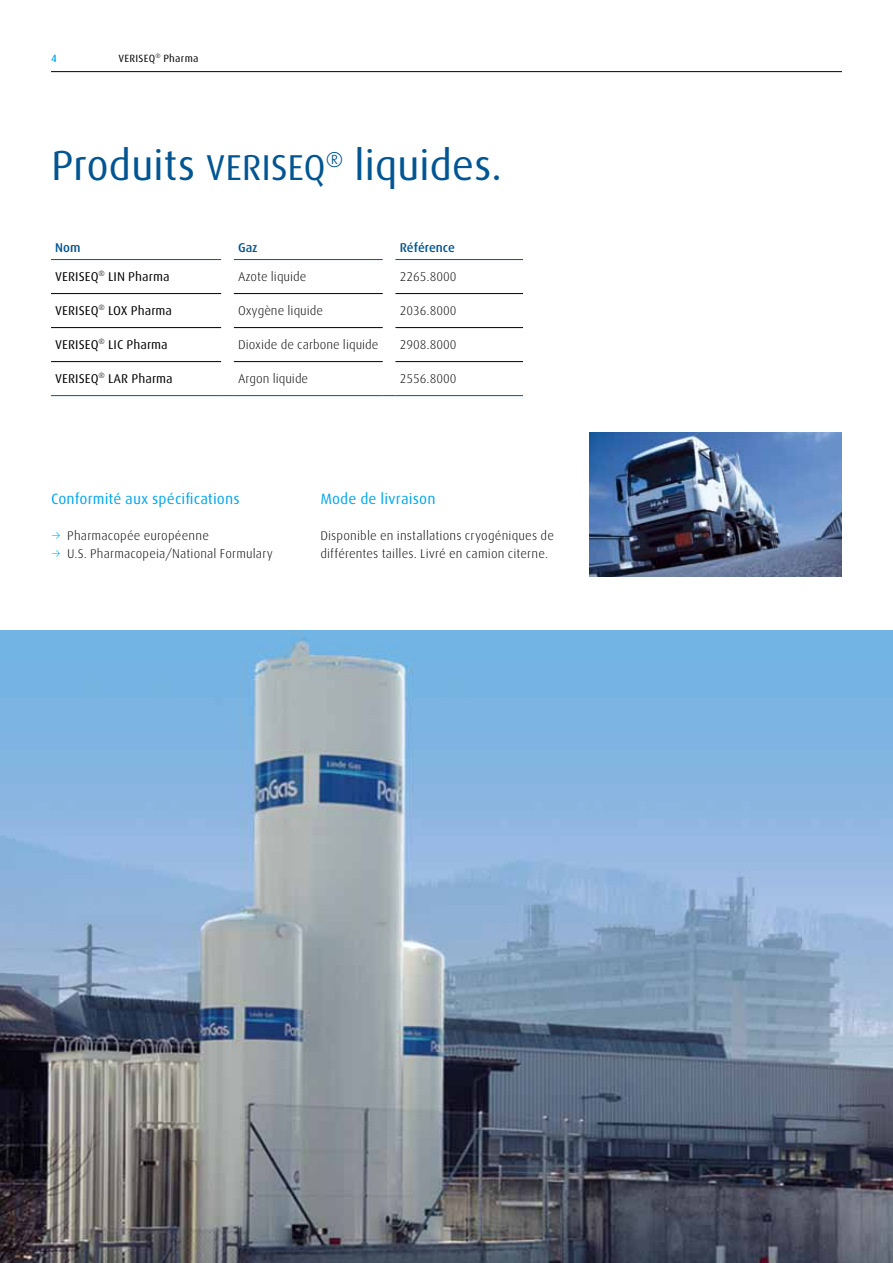
<style>
.page{position:relative;width:893px;height:1263px;background:#fff}
.page>*{position:absolute;margin:0;border:0;box-sizing:border-box;transform-origin:0 0}
.t1{font:42px "Linde Dax";letter-spacing:-.01em;color:#005592}
.t2{font:15px "Linde Dax";letter-spacing:.005em;color:#00a6eb}
.t3{font:300 12.75px/18px "Linde Dax";letter-spacing:.005em;color:#000}
.t4{font:12.75px "Linde Dax";color:#000}
.t5{font:500 12.75px "Linde Dax";color:#005592}
.t6{font:10.5px "Linde Dax";letter-spacing:.02em;color:#000}
.t7{font:500 10.5px "Linde Dax";color:#00a6eb}
.s1{font-size:36px}
.s2{font-family:"Linde Dax Light Expert";font-weight:400;color:#00a6eb}
</style>
<div class="page">
<img style="left:0;top:630px;width:893px;height:633px">
<img style="left:590px;top:432px;width:252px;height:144px">
<hr style="left:51px;top:259px;width:170px;height:1px;background:#005592">
<hr style="left:234px;top:259px;width:149px;height:1px;background:#005592">
<hr style="left:395px;top:259px;width:128px;height:1px;background:#005592">
<hr style="left:51px;top:293px;width:170px;height:1px;background:#000">
<hr style="left:234px;top:293px;width:149px;height:1px;background:#000">
<hr style="left:395px;top:293px;width:128px;height:1px;background:#000">
<hr style="left:51px;top:327px;width:170px;height:1px;background:#000">
<hr style="left:234px;top:327px;width:149px;height:1px;background:#000">
<hr style="left:395px;top:327px;width:128px;height:1px;background:#000">
<hr style="left:234px;top:361px;width:149px;height:1px;background:#000">
<hr style="left:395px;top:361px;width:128px;height:1px;background:#000">
<hr style="left:51px;top:395px;width:170px;height:1px;background:#005592">
<svg style="left:221px;top:395px;width:13px;height:1px"></svg>
<hr style="left:234px;top:395px;width:149px;height:1px;background:#005592">
<svg style="left:383px;top:395px;width:12px;height:1px"></svg>
<hr style="left:395px;top:395px;width:128px;height:1px;background:#005592">
<hr style="left:51px;top:361px;width:170px;height:1px;background:#000">
<hr style="left:51px;top:71px;width:791px;height:1px;background:#000">
<p class="t7" style="left:51px;top:53px;width:7px">4</p>
<p class="t6" style="left:118px;top:53px;width:82px">VERISEQ<sup>®</sup> Pharma</p>
<h1 class="t1" style="left:51px;top:142px;width:453px">Produits <span class="s1">VERISEQ</span><sup>®</sup> liquides.</h1>
<p class="t5" style="left:55px;top:240px;width:27px">Nom</p>
<p class="t5" style="left:238px;top:240px;width:21px">Gaz</p>
<p class="t5" style="left:400px;top:240px;width:57px">Référence</p>
<p class="t4" style="left:55px;top:270px;width:116px">VERISEQ<sup>®</sup> LIN Pharma</p>
<p class="t3" style="left:238px;top:268px;width:70px">Azote liquide</p>
<p class="t3" style="left:400px;top:268px;width:58px">2265.8000</p>
<p class="t4" style="left:55px;top:303px;width:118px">VERISEQ<sup>®</sup> LOX Pharma</p>
<p class="t3" style="left:238px;top:302px;width:87px">Oxygène liquide</p>
<p class="t3" style="left:400px;top:302px;width:58px">2036.8000</p>
<p class="t4" style="left:55px;top:337px;width:114px">VERISEQ<sup>®</sup> LIC Pharma</p>
<p class="t3" style="left:238px;top:336px;width:142px">Dioxide de carbone liquide</p>
<p class="t3" style="left:400px;top:336px;width:58px">2908.8000</p>
<p class="t4" style="left:55px;top:371px;width:119px">VERISEQ<sup>®</sup> LAR Pharma</p>
<p class="t3" style="left:238px;top:370px;width:72px">Argon liquide</p>
<p class="t3" style="left:400px;top:370px;width:58px">2556.8000</p>
<p class="t2" style="left:51px;top:491px;width:190px">Conformité aux spécifications</p>
<p class="t3" style="left:51px;top:527px;width:224px"><span class="s2">3</span> Pharmacopée européenne<br><span class="s2">3</span> U.S. Pharmacopeia/National Formulary</p>
<p class="t2" style="left:320px;top:491px;width:117px">Mode de livraison</p>
<p class="t3" style="left:320px;top:527px;width:235px">Disponible en installations cryogéniques de différentes tailles. Livré en camion citerne.</p>
</div>
